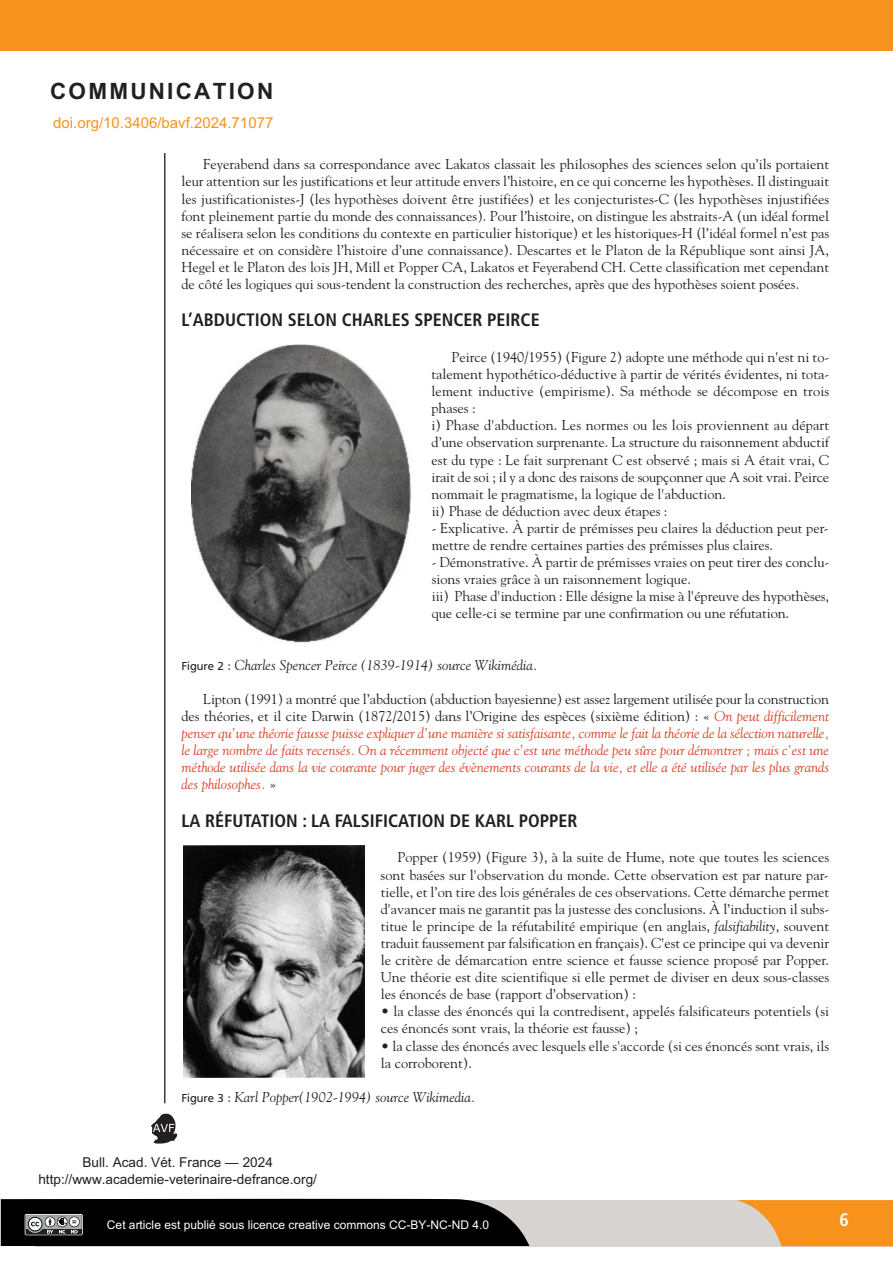
<style>
.page{position:relative;width:893px;height:1263px;background:#fff}
.page>*{position:absolute;margin:0;border:0;box-sizing:border-box;transform-origin:0 0}
.t1{font:700 22.5px "Arial";letter-spacing:.1em;color:#231f20}
.t2{font:700 condensed 18px "Frutiger";color:#231f20}
.t3{font:700 condensed 18px "Frutiger";color:#fff}
.t4{font:15px "Arial";color:#f7931d}
.t5{font:14.25px/17.1px "Goudy";color:#231f20}
.t6{font:italic 14.25px/17.1px "Goudy";color:#da3d21;text-align:justify}
.t7{font:italic 14.25px "Goudy";color:#231f20}
.t8{font:13.65px/16.4px "Arial";color:#231f20;text-align:center}
.t9{font:12px "Arial";color:#fff}
.s1{font-family:"Frutiger";font-style:normal;font-size:12px}
.s2{font-style:normal}
.s3{font-style:normal;color:#231f20}
.s4{font-style:italic}
</style>
<div class="page">
<div style="left:35px;top:1199px;width:856px;height:47px;background:#d7d4d2"></div>
<svg style="left:736px;top:1200px;width:157px;height:46px"></svg>
<svg style="left:151px;top:1113px;width:26px;height:31px"></svg>
<div style="left:0;top:0;width:893px;height:51px;background:#f7931d"></div>
<hr style="left:164px;top:153px;width:1px;height:950px;background:#231f20">
<svg style="left:1px;top:1198px;width:528px;height:48px;background:#131313"></svg>
<img style="left:191px;top:344px;width:219px;height:299px">
<img style="left:183px;top:845px;width:182px;height:233px">
<h1 class="t1" style="left:50px;top:76px;width:225px">COMMUNICATION</h1>
<p class="t4" style="left:53px;top:114px;width:222px">doi.org/10.3406/bavf.2024.71077</p>
<p class="t5" style="left:182px;top:156px;width:649px;text-align:justify;text-indent:22px">Feyerabend dans sa correspondance avec Lakatos classait les philosophes des sciences selon qu’ils portaient leur attention sur les justifications et leur attitude envers l’histoire, en ce qui concerne les hypothèses. Il distinguait les justificationistes-J (les hypothèses doivent être justifiées) et les conjecturistes-C (les hypothèses injustifiées font pleinement partie du monde des connaissances). Pour l’histoire, on distingue les abstraits-A (un idéal formel se réalisera selon les conditions du contexte en particulier historique) et les historiques-H (l’idéal formel n’est pas nécessaire et on considère l’histoire d’une connaissance). Descartes et le Platon de la République sont ainsi JA, Hegel et le Platon des lois JH, Mill et Popper CA, Lakatos et Feyerabend CH. Cette classification met cependant de côté les logiques qui sous-tendent la construction des recherches, après que des hypothèses soient posées.</p>
<p class="t2" style="left:182px;top:313px;width:360px">L’ABDUCTION SELON CHARLES SPENCER PEIRCE</p>
<p class="t5" style="left:431px;top:348px;width:399px;text-indent:20px">Peirce (1940/1955) (Figure 2) adopte une méthode qui n'est ni to&shy;talement hypothético-déductive à partir de vérités évidentes, ni tota&shy;lement inductive (empirisme). Sa méthode se décompose en trois phases :<br>i) Phase d'abduction. Les normes ou les lois proviennent au départ d’une observation surprenante. La structure du raisonnement abductif est du type : Le fait surprenant C est observé ; mais si A était vrai, C irait de soi ; il y a donc des raisons de soupçonner que A soit vrai. Peirce nommait le pragmatisme, la logique de l'abduction.<br>ii) Phase de déduction avec deux étapes :</p>
<p class="t5" style="left:432px;top:519px;width:398px">- Explicative. À partir de prémisses peu claires la déduction peut per&shy;mettre de rendre certaines parties des prémisses plus claires.</p>
<p class="t5" style="left:432px;top:554px;width:399px">- Démonstrative. À partir de prémisses vraies on peut tirer des conclu&shy;sions vraies grâce à un raisonnement logique.<br>iii) Phase d'induction : Elle désigne la mise à l'épreuve des hypothèses, que celle-ci se termine par une confirmation ou une réfutation.</p>
<p class="t7" style="left:182px;top:656px;width:357px"><span class="s1">Figure 2</span> <span class="s2">:</span> Charles Spencer Peirce (1839-1914) source Wikimédia.</p>
<p class="t6" style="left:182px;top:690px;width:649px;text-indent:22px"><span class="s3">Lipton (1991) a montré que l’abduction (abduction bayesienne) est assez largement utilisée pour la construction des théories, et il cite Darwin (1872/2015) dans l’Origine des espèces (sixième édition) : «</span> On peut difficilement penser qu’une théorie fausse puisse expliquer d’une manière si satisfaisante, comme le fait la théorie de la sélection naturelle, le large nombre de faits recensés. On a récemment objecté que c’est une méthode peu sûre pour démontrer ; mais c’est une méthode utilisée dans la vie courante pour juger des évènements courants de la vie, et elle a été utilisée par les plus grands des philosophes. <span class="s3">»</span></p>
<p class="t2" style="left:182px;top:813px;width:398px">LA RÉFUTATION : LA FALSIFICATION DE KARL POPPER</p>
<p class="t5" style="left:381px;top:849px;width:450px;text-align:justify;text-indent:17px">Popper (1959) (Figure 3), à la suite de Hume, note que toutes les sciences sont basées sur l'observation du monde. Cette observation est par nature par&shy;tielle, et l’on tire des lois générales de ces observations. Cette démarche permet d'avancer mais ne garantit pas la justesse des conclusions. À l’induction il subs&shy;titue le principe de la réfutabilité empirique (en anglais, <span class="s4">falsifiability</span>, souvent traduit faussement par falsification en français). C'est ce principe qui va devenir le critère de démarcation entre science et fausse science proposé par Popper.<br>Une théorie est dite scientifique si elle permet de diviser en deux sous-classes les énoncés de base (rapport d’observation) :</p>
<p class="t5" style="left:381px;top:1003px;width:450px">• la classe des énoncés qui la contredisent, appelés falsificateurs potentiels (si ces énoncés sont vrais, la théorie est fausse) ;</p>
<p class="t5" style="left:381px;top:1037px;width:450px">• la classe des énoncés avec lesquels elle s'accorde (si ces énoncés sont vrais, ils la corroborent).</p>
<p class="t7" style="left:182px;top:1088px;width:295px"><span class="s1">Figure 3</span> <span class="s2">:</span> Karl Popper(1902-1994) source Wikimedia.</p>
<p class="t8" style="left:38px;top:1154px;width:280px">Bull. Acad. Vét. France — 2024 http://www.academie-veterinaire-defrance.org/</p>
<p class="t9" style="left:107px;top:1217px;width:384px">Cet article est publié sous licence creative commons CC-BY-NC-ND 4.0</p>
<p class="t3" style="left:840px;top:1213px;width:11px">6</p>
</div>
